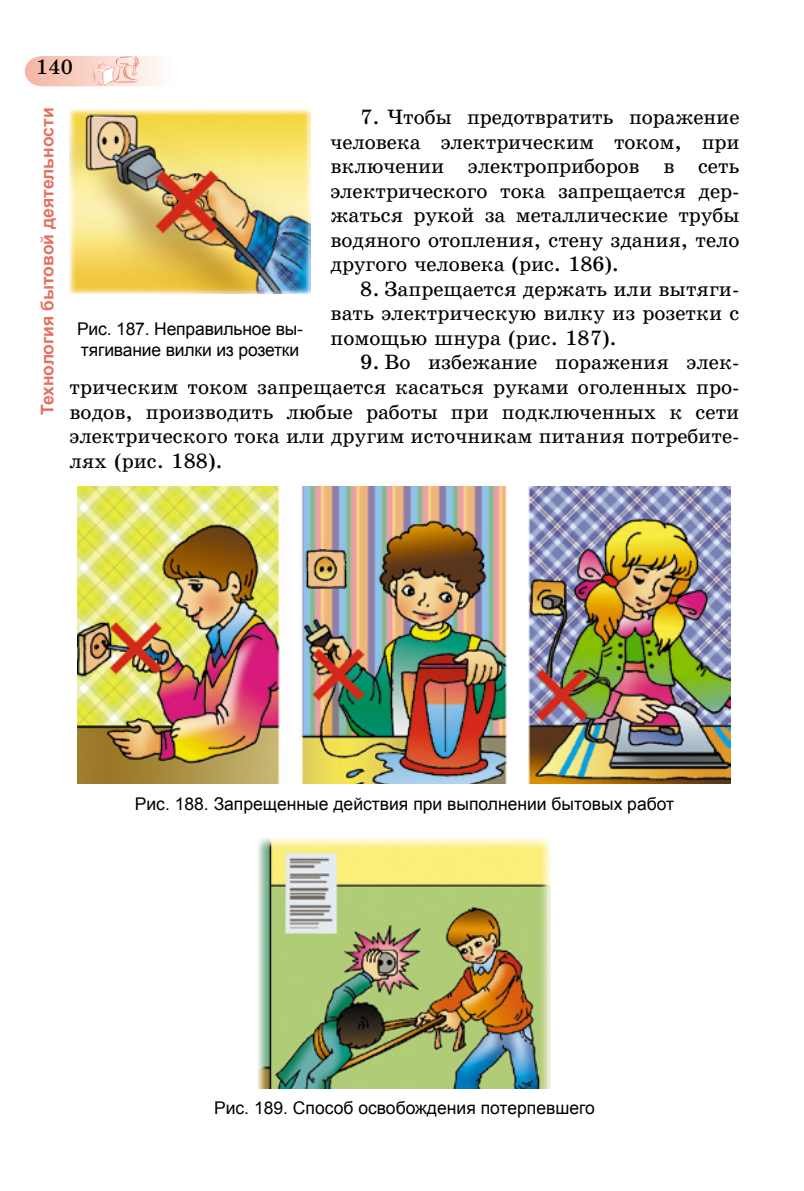
<style>
.page{position:relative;width:804px;height:1191px;background:#fff}
.page>*{position:absolute;margin:0;border:0;box-sizing:border-box;transform-origin:0 0}
.Text_osn{font:21px/24.5px "School Book Alx";color:#000;text-align:justify}
.malyunok_pidpis{font:17.5px/21px "Arial";color:#000}
.t1{font:700 17.5px "Arial";color:#e56f60}
</style>
<div class="page">
<svg style="left:25px;top:56px;width:133px;height:30px;background:#f8d3c8"></svg>
<img style="left:78px;top:486px;width:653px;height:298px">
<img style="left:258px;top:839px;width:293px;height:249px">
<img style="left:69px;top:109px;width:242px;height:185px">
<p class="Text_osn" style="left:36px;top:55px;width:38px">140</p>
<p class="t1" style="left:36px;top:415px;width:309px;rotate:-90deg">Технология бытовой деятельности</p>
<p class="Text_osn" style="left:330px;top:105px;width:410px;text-indent:30px">7. Чтобы предотвратить поражение человека электрическим током, при включении электроприборов в сеть электрического тока запрещается дер&shy;жаться рукой за металлические трубы водяного отопления, стену здания, тело другого человека (рис. 186).</p>
<p class="Text_osn" style="left:330px;top:277px;width:410px;text-indent:30px">8. Запрещается держать или вытяги&shy;вать электрическую вилку из розетки с помощью шнура (рис. 187).</p>
<p class="Text_osn" style="left:69px;top:350px;width:671px;text-indent:291px">9. Во избежание поражения элек&shy;трическим током запрещается касаться руками оголенных про&shy;водов, производить любые работы при подключенных к сети электрического тока или другим источникам питания потребите&shy;лях (рис. 188).</p>
<p class="malyunok_pidpis" style="left:77px;top:319px;width:227px">Рис. 187. Неправильное вы&shy;тягивание вилки из розетки</p>
<p class="malyunok_pidpis" style="left:135px;top:793px;width:541px">Рис. 188. Запрещенные действия при выполнении бытовых работ</p>
<p class="malyunok_pidpis" style="left:214px;top:1097px;width:382px">Рис. 189. Способ освобождения потерпевшего</p>
</div>
